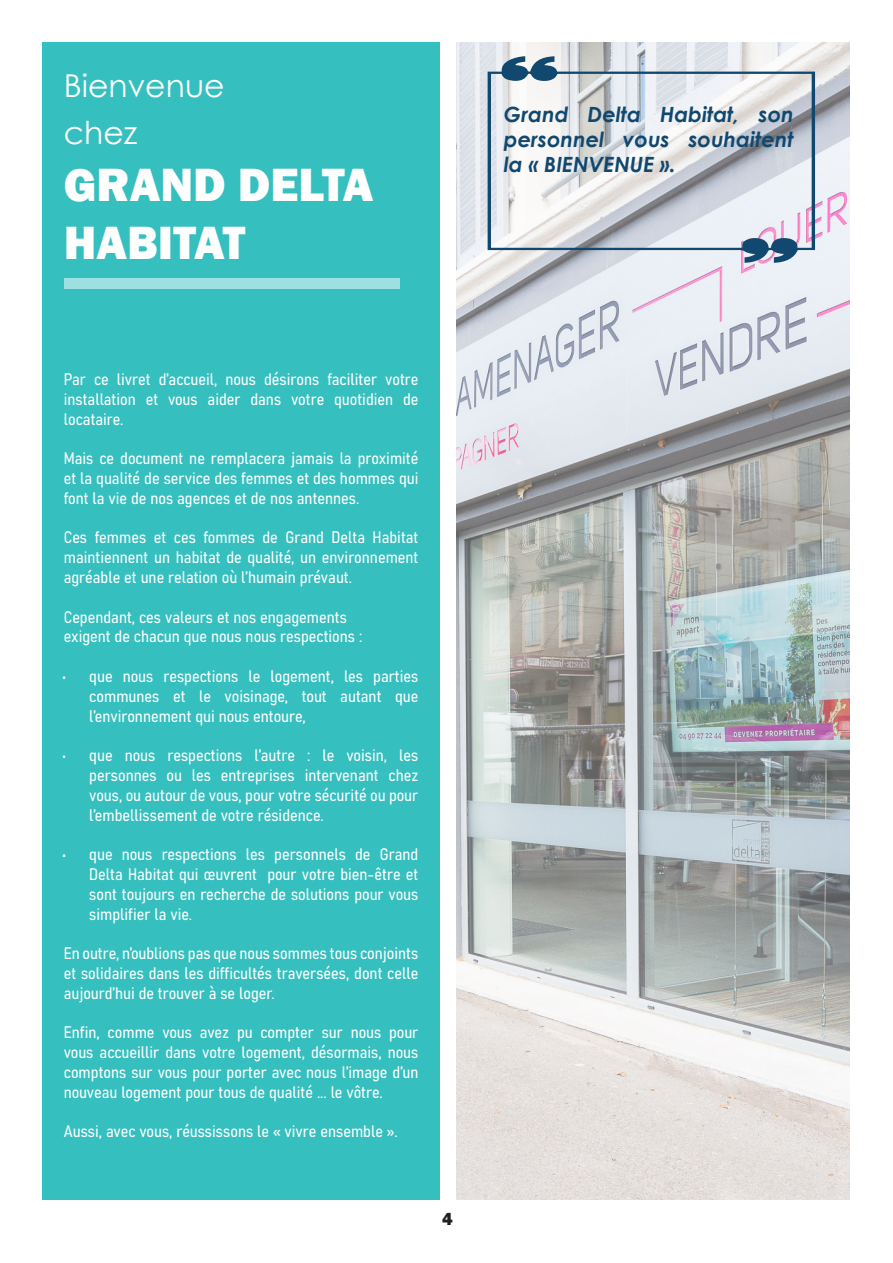
<style>
.page{position:relative;width:893px;height:1263px;background:#fff}
.page>*{position:absolute;margin:0;border:0;box-sizing:border-box;transform-origin:0 0}
.bienvenue{font:800 48px "Franklin Gothic";color:#fff}
.bienvenue-2{font:31.5px "Century Gothic";color:#fff}
.bienvenue-3{font:italic 700 21px/25.2px "Century Gothic";color:#11486f;text-align:justify}
.t1{font:800 18px "Franklin Gothic";color:#231f20}
.t2{font:16.5px/19.8px "Bahnschrift";color:#fff;text-align:justify}
</style>
<div class="page">
<div style="left:43px;top:43px;width:397px;height:1157px;background:#36bfbf"></div>
<div style="left:64px;top:278px;width:336px;height:11px;background:#9ee0e0"></div>
<img style="left:456px;top:43px;width:393px;height:1156px">
<svg style="left:488px;top:56px;width:327px;height:207px"></svg>
<p class="bienvenue-2" style="left:64px;top:63px;width:162px">Bienvenue</p>
<p class="bienvenue-2" style="left:64px;top:110px;width:75px">chez</p>
<p class="bienvenue" style="left:64px;top:154px;width:311px">GRAND DELTA</p>
<p class="bienvenue" style="left:64px;top:212px;width:183px">HABITAT</p>
<p class="t2" style="left:64px;top:368px;width:356px">Par ce livret d’accueil, nous désirons faciliter votre installation et vous aider dans votre quotidien de locataire.</p>
<p class="t2" style="left:64px;top:447px;width:356px">Mais ce document ne remplacera jamais la proximité et la qualité de service des femmes et des hommes qui font la vie de nos agences et de nos antennes.</p>
<p class="t2" style="left:64px;top:526px;width:356px">Ces femmes et ces fommes de Grand Delta Habitat maintiennent un habitat de qualité, un environnement agréable et une relation où l’humain prévaut.</p>
<p class="t2" style="left:64px;top:606px;width:285px">Cependant, ces valeurs et nos engagements</p>
<p class="t2" style="left:64px;top:625px;width:300px">exigent de chacun que nous nous respections :</p>
<p class="t2" style="left:89px;top:665px;width:331px;text-indent:-27px">• que nous respections le logement, les parties communes et le voisinage, tout autant que l’environnement qui nous entoure,</p>
<p class="t2" style="left:89px;top:744px;width:331px;text-indent:-27px">• que nous respections l’autre : le voisin, les personnes ou les entreprises intervenant chez vous, ou autour de vous, pour votre sécurité ou pour l’embellissement de votre résidence.</p>
<p class="t2" style="left:89px;top:843px;width:331px;text-indent:-27px">• que nous respections les personnels de Grand Delta Habitat qui œuvrent pour votre bien-être et sont toujours en recherche de solutions pour vous simplifier la vie.</p>
<p class="t2" style="left:64px;top:942px;width:356px">En outre, n’oublions pas que nous sommes tous conjoints et solidaires dans les difficultés traversées, dont celle aujourd’hui de trouver à se loger.</p>
<p class="t2" style="left:64px;top:1021px;width:356px">Enfin, comme vous avez pu compter sur nous pour vous accueillir dans votre logement, désormais, nous comptons sur vous pour porter avec nous l’image d’un nouveau logement pour tous de qualité ... le vôtre.</p>
<p class="t2" style="left:64px;top:1120px;width:336px">Aussi, avec vous, réussissons le « vivre ensemble ».</p>
<p class="t1" style="left:442px;top:1207px;width:12px">4</p>
<p class="bienvenue-3" style="left:504px;top:101px;width:291px">Grand Delta Habitat, son personnel vous souhaitent la « BIENVENUE ».</p>
</div>
